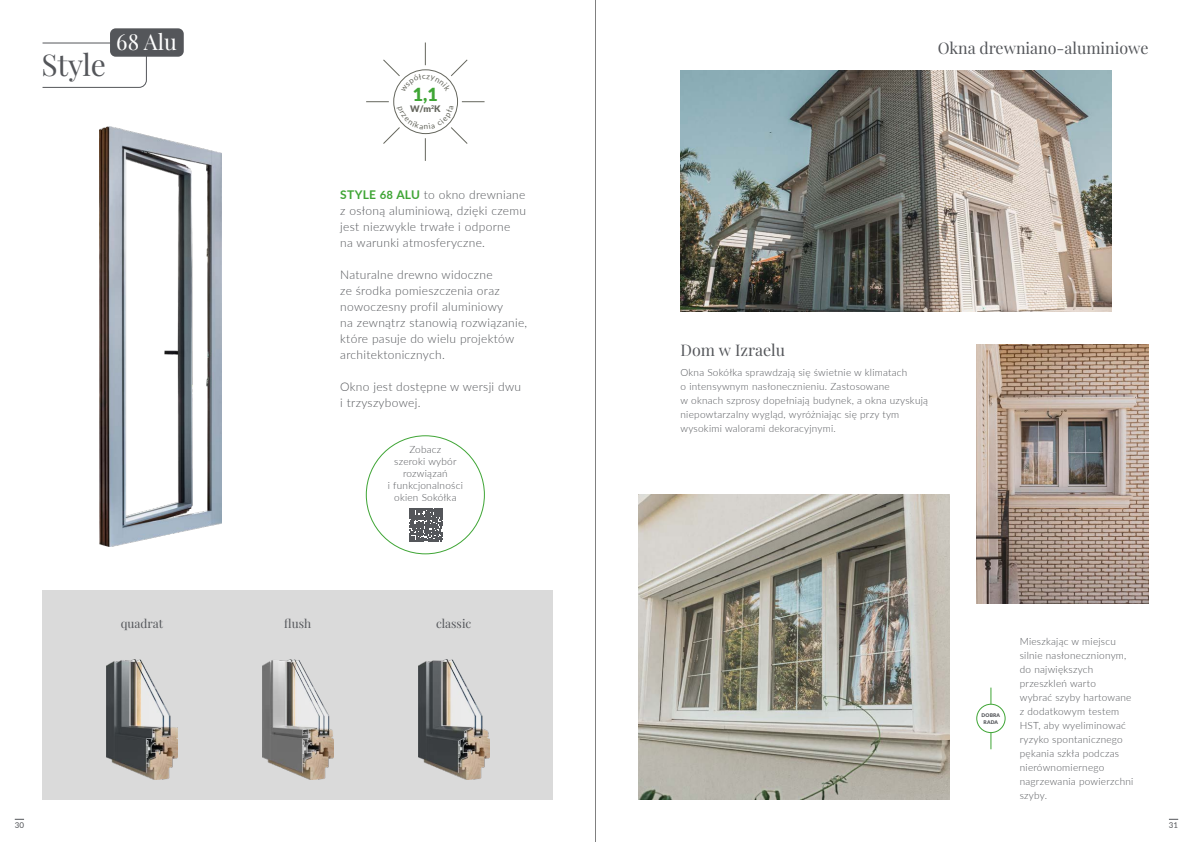
<style>
.page{position:relative;width:1191px;height:842px;background:#fff}
.page>*{position:absolute;margin:0;border:0;box-sizing:border-box;transform-origin:0 0}
.product_name{font:30px "Playfair Display";letter-spacing:-.005em;color:#54565a}
.product_type{font:22px "Playfair Display";color:#fff}
.t1{font:900 18px "Lato";color:#3fa535}
.text{font:16px "Playfair Display";color:#54565a}
.text-2{font:300 12px/16px "Lato";letter-spacing:.025em;color:#54565a}
.text-3{font:12px "Playfair Display";color:#54565a}
.text-4{font:300 10px/14px "Lato";letter-spacing:.025em;color:#54565a}
.t2{font:900 9px "Lato";color:#65665d}
.t3{font:8px "Lato";color:#54565a}
.t4{font:900 5px/7px "Lato";letter-spacing:.03em;color:#54565a;text-align:center}
.s1{font-weight:700;color:#3fa535}
</style>
<div class="page">
<svg style="left:42px;top:42px;width:105px;height:46px"></svg>
<div style="left:110px;top:28px;width:74px;height:29px;background:#54565a;border-radius:6px"></div>
<img style="left:99px;top:127px;width:122px;height:420px">
<svg style="left:409px;top:508px;width:33px;height:34px"></svg>
<div style="left:43px;top:590px;width:510px;height:209px;background:#dadada"></div>
<img style="left:418px;top:659px;width:71px;height:121px">
<img style="left:106px;top:659px;width:71px;height:121px">
<img style="left:262px;top:659px;width:71px;height:121px">
<img style="left:680px;top:71px;width:431px;height:241px">
<img style="left:638px;top:494px;width:312px;height:305px">
<img style="left:976px;top:345px;width:172px;height:258px">
<hr style="left:990px;top:688px;width:1px;height:61px;background:#3fa535">
<div style="left:976px;top:704px;width:29px;height:29px;background:#fff;border-radius:50%"></div>
<div style="left:976px;top:704px;width:29px;height:29px;border:1px solid #3fa535;border-radius:50%"></div>
<hr style="left:595px;top:0;width:1px;height:842px;background:#000">
<svg style="left:383px;top:43px;width:85px;height:49px"></svg>
<svg style="left:366px;top:101px;width:118px;height:60px"></svg>
<p class="product_name" style="left:41px;top:41px;width:66px">Style</p>
<p class="product_type" style="left:116px;top:25px;width:62px">68 Alu</p>
<p class="t1" style="left:413px;top:81px;width:27px">1,1</p>
<p class="t2" style="left:410px;top:102px;width:32px">W/m<sup>2</sup>K</p>
<p class="text-2" style="left:340px;top:186px;width:187px"><span class="s1">STYLE 68 ALU</span> to okno drewniane z osłoną aluminiową, dzięki czemu jest niezwykle trwałe i odporne na warunki atmosferyczne.</p>
<p class="text-2" style="left:340px;top:266px;width:188px">Naturalne drewno widoczne<br>ze środka pomieszczenia oraz nowoczesny profil aluminiowy<br>na zewnątrz stanowią rozwiązanie, które pasuje do wielu projektów architektonicznych.</p>
<p class="text-2" style="left:340px;top:378px;width:182px">Okno jest dostępne w wersji dwu i trzyszybowej.</p>
<p class="text-4" style="left:388px;top:443px;width:77px;line-height:12px;text-align:center">Zobacz<br>szeroki wybór rozwiązań<br>i funkcjonalności okien Sokółka</p>
<p class="text-3" style="left:121px;top:614px;width:44px">quadrat</p>
<p class="text-3" style="left:284px;top:614px;width:28px">flush</p>
<p class="text-3" style="left:436px;top:614px;width:37px">classic</p>
<p class="text" style="left:937px;top:35px;width:212px">Okna drewniano-aluminiowe</p>
<p class="text" style="left:680px;top:338px;width:106px">Dom w Izraelu</p>
<p class="text-4" style="left:680px;top:365px;width:249px">Okna Sokółka sprawdzają się świetnie w klimatach<br>o intensywnym nasłonecznieniu. Zastosowane<br>w oknach szprosy dopełniają budynek, a okna uzyskują niepowtarzalny wygląd, wyróżniając się przy tym wysokimi walorami dekoracyjnymi.</p>
<p class="t4" style="left:981px;top:711px;width:20px">DOBRA<br>RADA</p>
<p class="text-4" style="left:1019px;top:634px;width:115px">Mieszkając w miejscu silnie nasłonecznionym, do największych przeszkleń warto<br>wybrać szyby hartowane z dodatkowym testem<br>HST, aby wyeliminować ryzyko spontanicznego pękania szkła podczas nierównomiernego nagrzewania powierzchni szyby.</p>
<p class="t3" style="left:15px;top:820px;width:11px">30</p>
<p class="t3" style="left:1168px;top:820px;width:11px">31</p>
</div>
